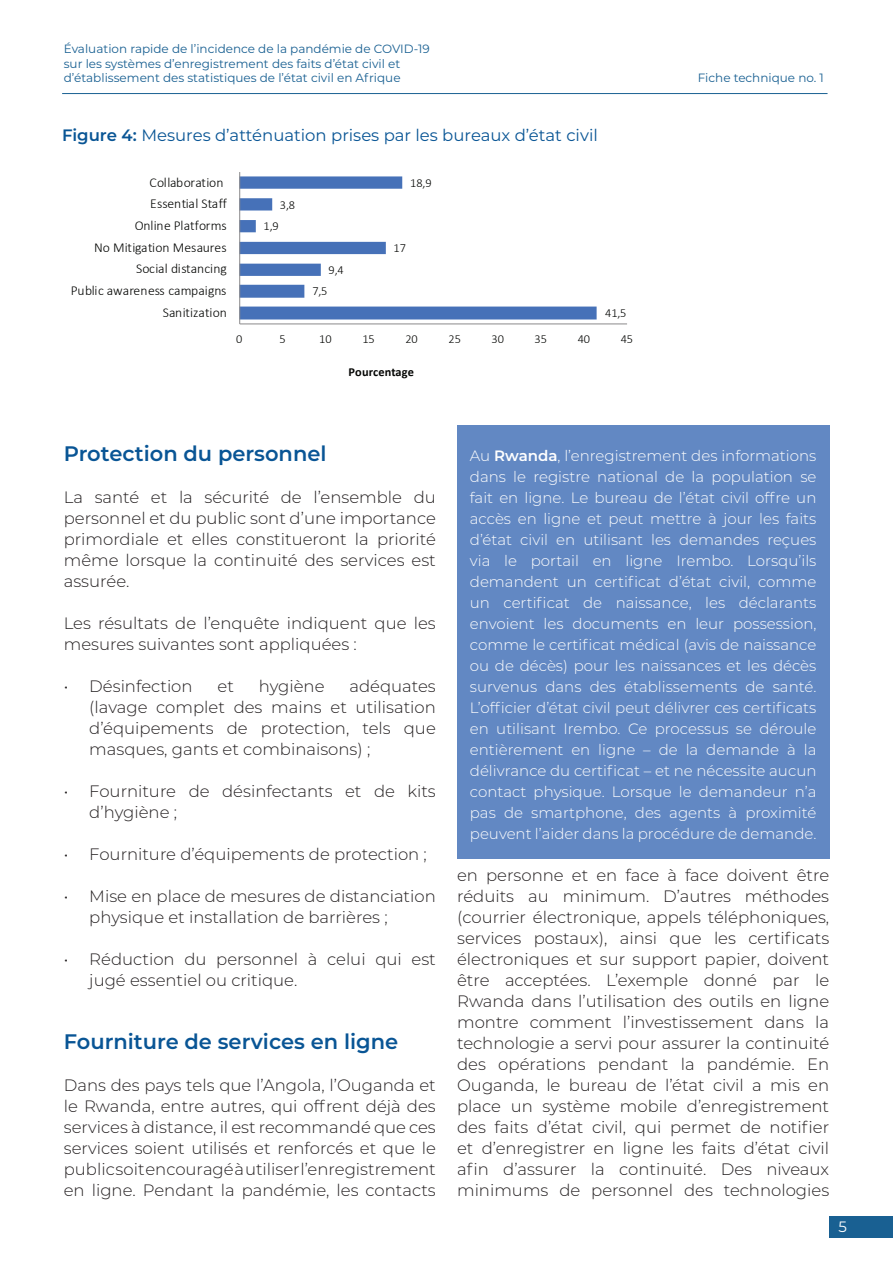
<style>
.page{position:relative;width:893px;height:1263px;background:#fff}
.page>*{position:absolute;margin:0;border:0;box-sizing:border-box;transform-origin:0 0}
.t1{font:600 21px "Montserrat";color:#095595}
.t2{font:300 16.5px/21px "Montserrat";color:#231f20;text-align:justify}
.t3{font:16.5px "Montserrat";color:#095595}
.t4{font:300 15px/21px "Montserrat";color:#fff;text-align:justify}
.t5{font:15px "Montserrat";color:#fff}
.t6{font:300 13.65px "Calibri";color:#040503}
.t7{font:300 12.3px "Calibri";letter-spacing:-.005em;color:#040503}
.t8{font:700 12.3px "Calibri";letter-spacing:.02em;color:#040503}
.t9{font:12px/14.4px "Montserrat";color:#196092}
.s1{font-weight:600}
</style>
<div class="page">
<hr style="left:62px;top:93px;width:765px;height:1px;background:#196092">
<div style="left:829px;top:1216px;width:64px;height:22px;background:#196092"></div>
<svg style="left:240px;top:176px;width:357px;height:143px"></svg>
<hr style="left:240px;top:324px;width:387px;height:1px;background:#8a898a">
<hr style="left:239px;top:172px;width:1px;height:152px;background:#8a898a">
<div style="left:457px;top:425px;width:372px;height:434px;background:#6288c3"></div>
<p class="t9" style="left:64px;top:42px;width:368px">Évaluation rapide de l’incidence de la pandémie de COVID-19 sur les systèmes d’enregistrement des faits d’état civil et d’établissement des statistiques de l’état civil en Afrique</p>
<p class="t3" style="left:62px;top:124px;width:537px"><span class="s1">Figure 4:</span> Mesures d’atténuation prises par les bureaux d’état civil</p>
<p class="t6" style="left:150px;top:174px;width:76px">Collaboration</p>
<p class="t7" style="left:410px;top:175px;width:23px">18,9</p>
<p class="t6" style="left:150px;top:195px;width:78px">Essential Staff</p>
<p class="t7" style="left:280px;top:197px;width:17px">3,8</p>
<p class="t6" style="left:135px;top:217px;width:94px">Online Platforms</p>
<p class="t7" style="left:264px;top:218px;width:17px">1,9</p>
<p class="t6" style="left:94px;top:239px;width:134px">No Mitigation Mesaures</p>
<p class="t7" style="left:393px;top:240px;width:14px">17</p>
<p class="t6" style="left:136px;top:260px;width:92px">Social distancing</p>
<p class="t7" style="left:329px;top:262px;width:17px">9,4</p>
<p class="t6" style="left:71px;top:282px;width:157px">Public awareness campaigns</p>
<p class="t7" style="left:312px;top:284px;width:17px">7,5</p>
<p class="t6" style="left:163px;top:304px;width:65px">Sanitization</p>
<p class="t7" style="left:605px;top:305px;width:23px">41,5</p>
<p class="t7" style="left:236px;top:331px;width:8px">0</p>
<p class="t7" style="left:279px;top:331px;width:8px">5</p>
<p class="t7" style="left:319px;top:331px;width:14px">10</p>
<p class="t7" style="left:362px;top:331px;width:14px">15</p>
<p class="t7" style="left:405px;top:331px;width:14px">20</p>
<p class="t7" style="left:448px;top:331px;width:14px">25</p>
<p class="t7" style="left:492px;top:331px;width:14px">30</p>
<p class="t7" style="left:535px;top:331px;width:14px">35</p>
<p class="t7" style="left:578px;top:331px;width:14px">40</p>
<p class="t7" style="left:621px;top:331px;width:14px">45</p>
<p class="t8" style="left:348px;top:363px;width:67px">Pourcentage</p>
<p class="t9" style="left:698px;top:70px;width:128px">Fiche technique no. 1</p>
<p class="t1" style="left:64px;top:438px;width:264px">Protection du personnel</p>
<p class="t2" style="left:64px;top:486px;width:374px">La santé et la sécurité de l’ensemble du personnel et du public sont d’une importance primordiale et elles constitueront la priorité même lorsque la continuité des services est assurée.</p>
<p class="t2" style="left:64px;top:612px;width:374px">Les résultats de l’enquête indiquent que les mesures suivantes sont appliquées :</p>
<p class="t2" style="left:64px;top:675px;width:130px">• Désinfection</p>
<p class="t2" style="left:218px;top:675px;width:18px">et</p>
<p class="t2" style="left:259px;top:675px;width:67px">hygiène</p>
<p class="t2" style="left:89px;top:675px;width:348px;text-indent:260px">adéquates (lavage complet des mains et utilisation d’équipements de protection, tels que masques, gants et combinaisons) ;</p>
<p class="t2" style="left:89px;top:780px;width:348px;text-indent:-26px">• Fourniture de désinfectants et de kits d’hygiène ;</p>
<p class="t2" style="left:64px;top:843px;width:365px">• Fourniture d’équipements de protection ;</p>
<p class="t2" style="left:89px;top:885px;width:348px;text-indent:-26px">• Mise en place de mesures de distanciation physique et installation de barrières ;</p>
<p class="t2" style="left:89px;top:948px;width:348px;text-indent:-26px">• Réduction du personnel à celui qui est jugé essentiel ou critique.</p>
<p class="t1" style="left:64px;top:1026px;width:336px">Fourniture de services en ligne</p>
<p class="t2" style="left:64px;top:1074px;width:374px">Dans des pays tels que l’Angola, l’Ouganda et le Rwanda, entre autres, qui offrent déjà des services à distance, il est recommandé que ces services soient utilisés et renforcés et que le public soit encouragé à utiliser l’enregistrement en ligne. Pendant la pandémie, les contacts</p>
<p class="t4" style="left:470px;top:444px;width:348px">Au <span class="s1">Rwanda</span>, l’enregistrement des informations dans le registre national de la population se fait en ligne. Le bureau de l’état civil offre un accès en ligne et peut mettre à jour les faits d’état civil en utilisant les demandes reçues via le portail en ligne Irembo. Lorsqu’ils demandent un certificat d’état civil, comme un certificat de naissance, les déclarants envoient les documents en leur possession, comme le certificat médical (avis de naissance ou de décès) pour les naissances et les décès survenus dans des établissements de santé.<br>L’officier d’état civil peut délivrer ces certificats en utilisant Irembo. Ce processus se déroule entièrement en ligne – de la demande à la délivrance du certificat – et ne nécessite aucun contact physique. Lorsque le demandeur n’a pas de smartphone, des agents à proximité peuvent l’aider dans la procédure de demande.</p>
<p class="t2" style="left:457px;top:864px;width:374px">en personne et en face à face doivent être réduits au minimum. D’autres méthodes (courrier électronique, appels téléphoniques, services postaux), ainsi que les certificats électroniques et sur support papier, doivent être acceptées. L’exemple donné par le Rwanda dans l’utilisation des outils en ligne montre comment l’investissement dans la technologie a servi pour assurer la continuité des opérations pendant la pandémie. En Ouganda, le bureau de l’état civil a mis en place un système mobile d’enregistrement des faits d’état civil, qui permet de notifier et d’enregistrer en ligne les faits d’état civil afin d’assurer la continuité. Des niveaux minimums de personnel des technologies</p>
<p class="t5" style="left:838px;top:1216px;width:10px">5</p>
</div>
